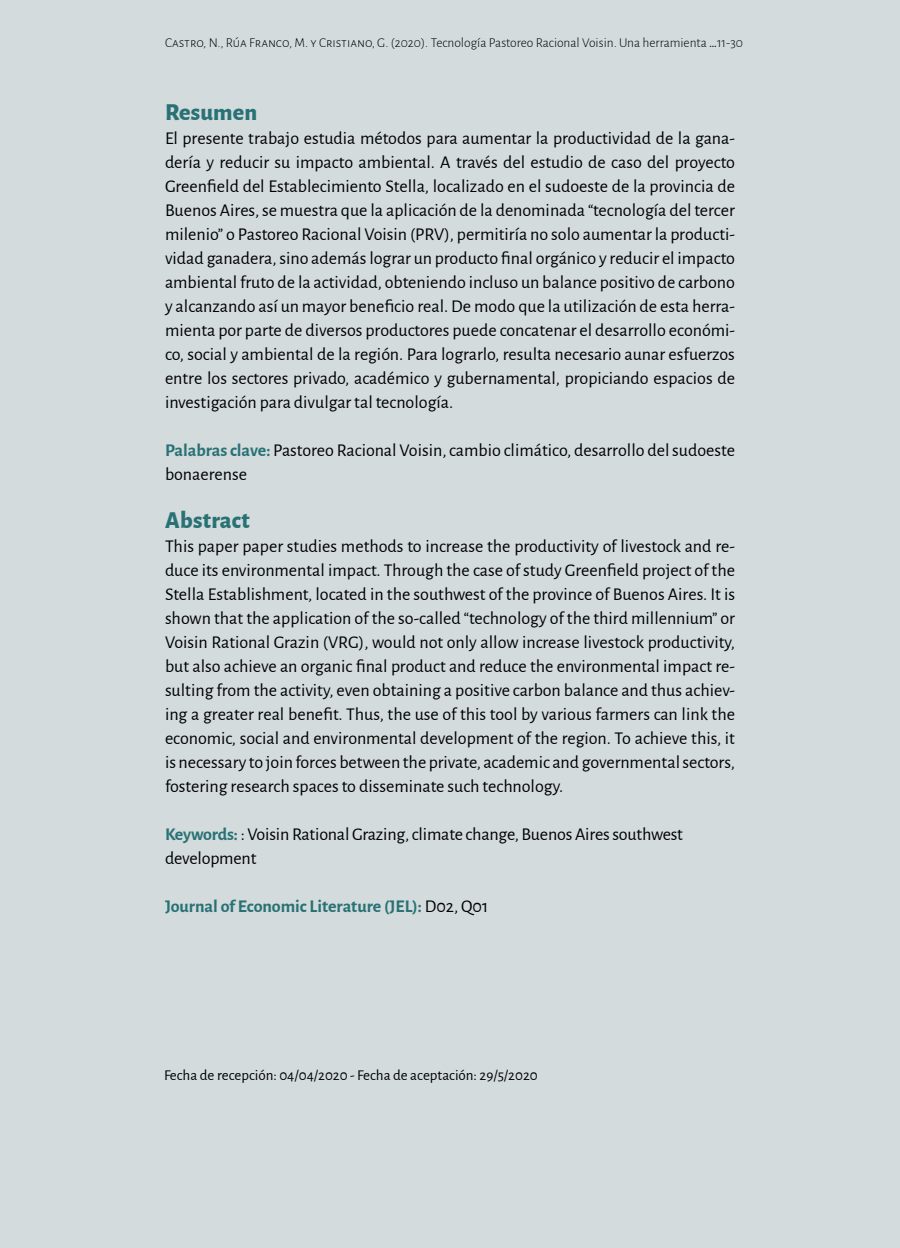
<style>
.page{position:relative;width:900px;height:1248px;background:#d3dbdc}
.page>*{position:absolute;margin:0;border:0;box-sizing:border-box;transform-origin:0 0}
.t1{font:800 24px "Alegreya Sans";letter-spacing:.01em;color:#287175}
.t2{font:18px/24px "Alegreya Sans";color:#000;text-align:justify}
.t3{font:700 18px "Alegreya Sans";color:#287175}
.t4{font:15px "Alegreya Sans";color:#000}
.t5{font:300 13.5px "Alegreya Sans";color:#000}
.s1{font-weight:400}
.s2{font-weight:700;color:#287175}
.s3{font-weight:400;color:#000}
</style>
<div class="page">
<p class="t5" style="left:165px;top:34px;width:579px">Castro, N., Rúa Franco, M. y Cristiano, G. (2020). Tecnología Pastoreo Racional Voisin. Una herramienta <span class="s1">…</span>11-30</p>
<h1 class="t1" style="left:165px;top:94px;width:94px">Resumen</h1>
<p class="t2" style="left:165px;top:125px;width:572px">El presente trabajo estudia métodos para aumentar la productividad de la gana&shy;dería y reducir su impacto ambiental. A través del estudio de caso del proyecto Greenfield del Establecimiento Stella, localizado en el sudoeste de la provincia de Buenos Aires, se muestra que la aplicación de la denominada “tecnología del tercer milenio” o Pastoreo Racional Voisin (PRV), permitiría no solo aumentar la producti&shy;vidad ganadera, sino además lograr un producto final orgánico y reducir el impacto ambiental fruto de la actividad, obteniendo incluso un balance positivo de carbono y alcanzando así un mayor beneficio real. De modo que la utilización de esta herra&shy;mienta por parte de diversos productores puede concatenar el desarrollo económi&shy;co, social y ambiental de la región. Para lograrlo, resulta necesario aunar esfuerzos entre los sectores privado, académico y gubernamental, propiciando espacios de investigación para divulgar tal tecnología.</p>
<p class="t2" style="left:165px;top:437px;width:571px"><span class="s2">Palabras clave:</span> Pastoreo Racional Voisin, cambio climático, desarrollo del sudoeste bonaerense</p>
<h1 class="t1" style="left:165px;top:502px;width:86px">Abstract</h1>
<p class="t2" style="left:165px;top:533px;width:572px">This paper paper studies methods to increase the productivity of livestock and re&shy;duce its environmental impact. Through the case of study Greenfield project of the Stella Establishment, located in the southwest of the province of Buenos Aires. It is shown that the application of the so-called “technology of the third millennium” or Voisin Rational Grazin (VRG), would not only allow increase livestock productivity, but also achieve an organic final product and reduce the environmental impact re&shy;sulting from the activity, even obtaining a positive carbon balance and thus achiev&shy;ing a greater real benefit. Thus, the use of this tool by various farmers can link the economic, social and environmental development of the region. To achieve this, it is necessary to join forces between the private, academic and governmental sectors, fostering research spaces to disseminate such technology.</p>
<p class="t2" style="left:165px;top:821px;width:520px"><span class="s2">Keywords:</span> : Voisin Rational Grazing, climate change, Buenos Aires southwest development</p>
<p class="t3" style="left:165px;top:893px;width:325px">Journal of Economic Literature (JEL): <span class="s3">D02, Q01</span></p>
<p class="t4" style="left:164px;top:1065px;width:375px">Fecha de recepción: 04/04/2020 - Fecha de aceptación: 29/5/2020</p>
</div>
